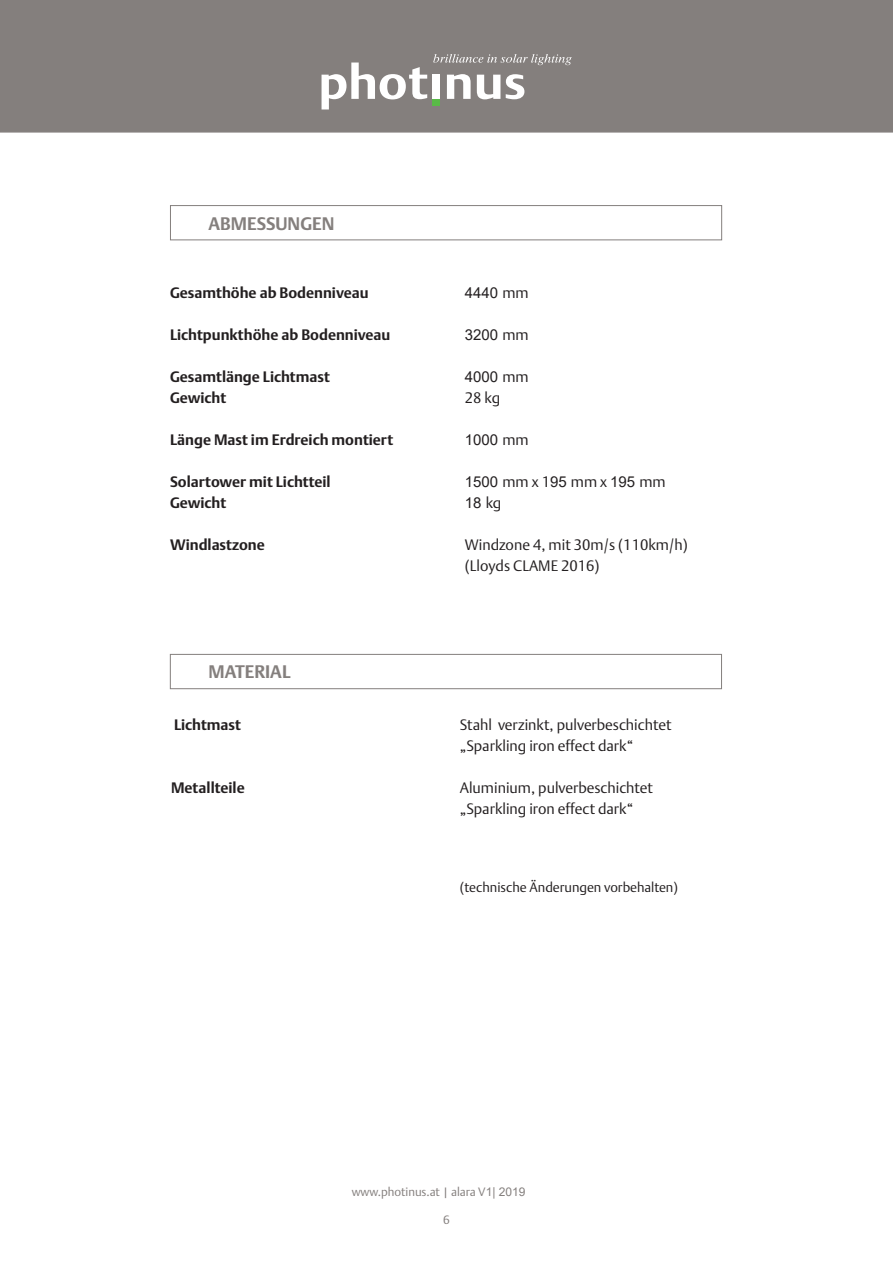
<style>
.page{position:relative;width:893px;height:1263px;background:#fff}
.page>*{position:absolute;margin:0;border:0;box-sizing:border-box;transform-origin:0 0}
.t1{font:700 18px "DTL Argo ST";color:#847f7d}
.t2{font:700 15px "DTL Argo ST";color:#231f20}
.t3{font:300 15px "DTL Argo T";color:#231f20}
.t4{font:15px "Arial";color:#231f20}
.t5{font:300 13.5px "DTL Argo T";color:#231f20}
.t6{font:300 12px "DTL Argo T";color:#847f7d}
.s1{font-family:"DTL Argo T";font-weight:300}
.s2{font-family:"Arial";font-weight:400}
</style>
<div class="page">
<div style="left:0;top:0;width:893px;height:133px;background:#847f7d;border:2px solid #847f7d"></div>
<svg style="left:322px;top:63px;width:105px;height:46px"></svg>
<div style="left:432px;top:75px;width:7px;height:24px;background:#fff"></div>
<svg style="left:447px;top:74px;width:24px;height:25px"></svg>
<svg style="left:477px;top:75px;width:23px;height:24px"></svg>
<svg style="left:506px;top:74px;width:18px;height:25px"></svg>
<div style="left:432px;top:99px;width:7px;height:7px;background:#59ba47"></div>
<svg style="left:433px;top:54px;width:139px;height:11px"></svg>
<div style="left:170px;top:205px;width:552px;height:35px;border:1px solid #847f7d"></div>
<div style="left:170px;top:654px;width:552px;height:35px;border:1px solid #847f7d"></div>
<p class="t1" style="left:209px;top:213px;width:127px">ABMESSUNGEN</p>
<p class="t2" style="left:170px;top:283px;width:200px">Gesamthöhe ab Bodenniveau</p>
<p class="t2" style="left:170px;top:325px;width:222px">Lichtpunkthöhe ab Bodenniveau</p>
<p class="t2" style="left:170px;top:367px;width:161px">Gesamtlänge Lichtmast</p>
<p class="t2" style="left:170px;top:388px;width:58px">Gewicht</p>
<p class="t2" style="left:170px;top:430px;width:225px">Länge Mast im Erdreich montiert</p>
<p class="t2" style="left:170px;top:472px;width:162px">Solartower mit Lichtteil</p>
<p class="t2" style="left:170px;top:493px;width:58px">Gewicht</p>
<p class="t2" style="left:170px;top:535px;width:96px">Windlastzone</p>
<p class="t1" style="left:208px;top:661px;width:84px">MATERIAL</p>
<p class="t2" style="left:174px;top:716px;width:68px">Lichtmast</p>
<p class="t2" style="left:171px;top:779px;width:75px">Metallteile</p>
<p class="t4" style="left:465px;top:282px;width:65px">4440 <span class="s1">mm</span></p>
<p class="t4" style="left:465px;top:324px;width:65px">3200 <span class="s1">mm</span></p>
<p class="t4" style="left:465px;top:366px;width:65px">4000 <span class="s1">mm</span></p>
<p class="t3" style="left:465px;top:388px;width:37px">28 kg</p>
<p class="t4" style="left:465px;top:429px;width:65px">1000 <span class="s1">mm</span></p>
<p class="t4" style="left:465px;top:471px;width:202px">1500 <span class="s1">mm x 1</span>95 <span class="s1">mm x</span> 195 <span class="s1">mm</span></p>
<p class="t4" style="left:465px;top:492px;width:38px">18 <span class="s1">kg</span></p>
<p class="t3" style="left:465px;top:535px;width:224px">Windzone 4, mit 30m/s (110km/h)</p>
<p class="t3" style="left:465px;top:556px;width:136px">(Lloyds CLAME 2016)</p>
<p class="t3" style="left:460px;top:716px;width:213px">Stahl verzinkt, pulverbeschichtet</p>
<p class="t3" style="left:460px;top:737px;width:175px">„Sparkling iron effect dark“</p>
<p class="t3" style="left:460px;top:779px;width:195px">Aluminium, pulverbeschichtet</p>
<p class="t3" style="left:460px;top:800px;width:175px">„Sparkling iron effect dark“</p>
<p class="t5" style="left:460px;top:880px;width:220px">(technische Änderungen vorbehalten)</p>
<p class="t6" style="left:352px;top:1184px;width:175px">www.photinus.at | alara V<span class="s2">1| 2019</span></p>
<p class="t6" style="left:443px;top:1212px;width:8px">6</p>
</div>
